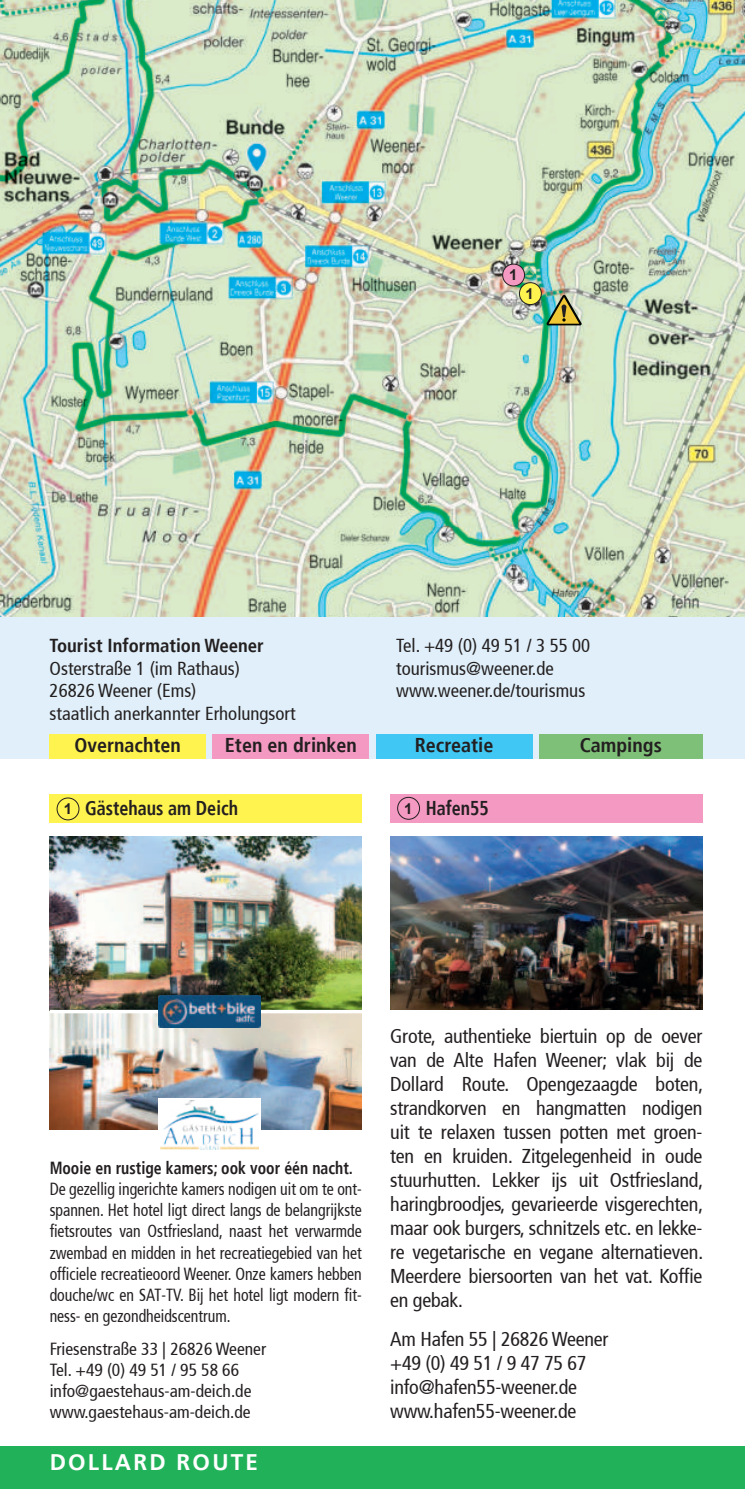
<style>
.page{position:relative;width:745px;height:1489px;background:#fff}
.page>*{position:absolute;margin:0;border:0;box-sizing:border-box;transform-origin:0 0}
.t1{font:700 22.5px "Frutiger";letter-spacing:.1em;color:#fff}
.t2{font:condensed 20px/24px "Frutiger";letter-spacing:-.01em;color:#231f20;text-align:justify}
.t3{font:700 condensed 20px "Frutiger";color:#231f20}
.t4{font:700 condensed 20px "Frutiger";color:#231f20;scale:.9 1}
.t5{font:condensed 18.75px/22.5px "Frutiger";color:#231f20}
.t6{font:700 condensed 18.75px "Frutiger";color:#231f20}
.t7{font:condensed 17.5px/21px "Frutiger";color:#231f20;text-align:justify;scale:.9 1}
.t8{font:condensed 17.5px/21px "Frutiger";color:#231f20}
.t9{font:700 condensed 17.5px "Frutiger";color:#231f20;scale:.9 1}
.t10{font:700 15px "Arial";color:#231f20}
.s1{font-family:"Arial";font-stretch:normal;font-size:15px}
</style>
<div class="page">
<div style="left:0;top:1446px;width:744px;height:42px;background:#21b259"></div>
<img style="left:0;top:0;width:744px;height:617px">
<div style="left:502px;top:264px;width:22px;height:22px;background:#f499c2;border-radius:50%"></div>
<div style="left:502px;top:264px;width:22px;height:22px;border:1px solid #231f20;border-radius:50%"></div>
<div style="left:0;top:617px;width:744px;height:141px;background:#e0eff9"></div>
<div style="left:519px;top:283px;width:22px;height:21px;background:#fff34f;border-radius:50%"></div>
<div style="left:519px;top:282px;width:22px;height:23px;border:1px solid #231f20;border-radius:50%"></div>
<svg style="left:546px;top:295px;width:35px;height:30px"></svg>
<div style="left:390px;top:794px;width:312px;height:28px;background:#f499c2"></div>
<img style="left:390px;top:836px;width:312px;height:173px">
<div style="left:397px;top:797px;width:22px;height:22px;border:1px solid #231f20;border-radius:50%"></div>
<div style="left:50px;top:794px;width:311px;height:28px;background:#fff34f"></div>
<div style="left:57px;top:797px;width:22px;height:23px;border:1px solid #231f20;border-radius:50%"></div>
<img style="left:50px;top:836px;width:311px;height:293px">
<svg style="left:50px;top:1009px;width:311px;height:4px"></svg>
<div style="left:158px;top:1097px;width:102px;height:57px;background:#fff"></div>
<img style="left:160px;top:1100px;width:98px;height:49px">
<img style="left:158px;top:995px;width:102px;height:32px">
<div style="left:213px;top:733px;width:156px;height:25px;background:#f499c2"></div>
<div style="left:50px;top:733px;width:156px;height:25px;background:#fff34f"></div>
<div style="left:376px;top:733px;width:155px;height:25px;background:#40c7f4"></div>
<div style="left:539px;top:733px;width:163px;height:25px;background:#7fc078"></div>
<p class="t10" style="left:509px;top:266px;width:10px">1</p>
<p class="t10" style="left:525px;top:285px;width:10px">1</p>
<p class="t6" style="left:50px;top:638px;width:215px">Tourist Information Weener</p>
<p class="t5" style="left:50px;top:658px;width:247px">Osterstraße 1 (im Rathaus)<br>26826 Weener (Ems)<br>staatlich anerkannter Erholungsort</p>
<p class="t5" style="left:396px;top:636px;width:195px">Tel. +49 (0) 49 51 / 3 55 00 tourismus@weener.de www.weener.de/tourismus</p>
<p class="t3" style="left:74px;top:737px;width:108px">Overnachten</p>
<p class="t3" style="left:225px;top:737px;width:133px">Eten en drinken</p>
<p class="t3" style="left:414px;top:737px;width:80px">Recreatie</p>
<p class="t3" style="left:579px;top:737px;width:83px">Campings</p>
<p class="t4" style="left:64px;top:800px;width:195px"><span class="s1">1</span> Gästehaus am Deich</p>
<p class="t4" style="left:404px;top:800px;width:95px"><span class="s1">1</span> Hafen55</p>
<p class="t9" style="left:50px;top:1160px;width:338px">Mooie en rustige kamers; ook voor één nacht.</p>
<p class="t7" style="left:50px;top:1180px;width:348px">De gezellig ingerichte kamers nodigen uit om te ont&shy;spannen. Het hotel ligt direct langs de belangrijkste昀椀etsroutes van Ostfriesland, naast het verwarmde zwembad en midden in het recreatiegebied van het of昀椀ciele recreatieoord Weener. Onze kamers hebben douche/wc en SAT-TV. Bij het hotel ligt modern 昀椀t&shy;ness- en gezondheidscentrum.</p>
<p class="t8" style="left:50px;top:1339px;width:218px">Friesenstraße 33 | 26826 Weener<br>Tel. +49 (0) 49 51 / 95 58 66 info@gaestehaus-am-deich.de www.gaestehaus-am-deich.de</p>
<p class="t1" style="left:50px;top:1449px;width:210px">DOLLARD ROUTE</p>
<p class="t2" style="left:390px;top:1025px;width:314px">Grote, authentieke biertuin op de oever van de Alte Hafen Weener; vlak bij de Dollard Route. Opengezaagde boten, strandkorven en hangmatten nodigen uit te relaxen tussen potten met groen&shy;ten en kruiden. Zitgelegenheid in oude stuurhutten. Lekker ijs uit Ostfriesland, haringbroodjes, gevarieerde visgerechten, maar ook burgers, schnitzels etc. en lekke&shy;re vegetarische en vegane alternatieven.<br>Meerdere biersoorten van het vat. Kof昀椀e en gebak.</p>
<p class="t2" style="left:390px;top:1328px;width:220px;text-align:left">Am Hafen 55 | 26826 Weener +49 (0) 49 51 / 9 47 75 67 info@hafen55-weener.de www.hafen55-weener.de</p>
</div>
